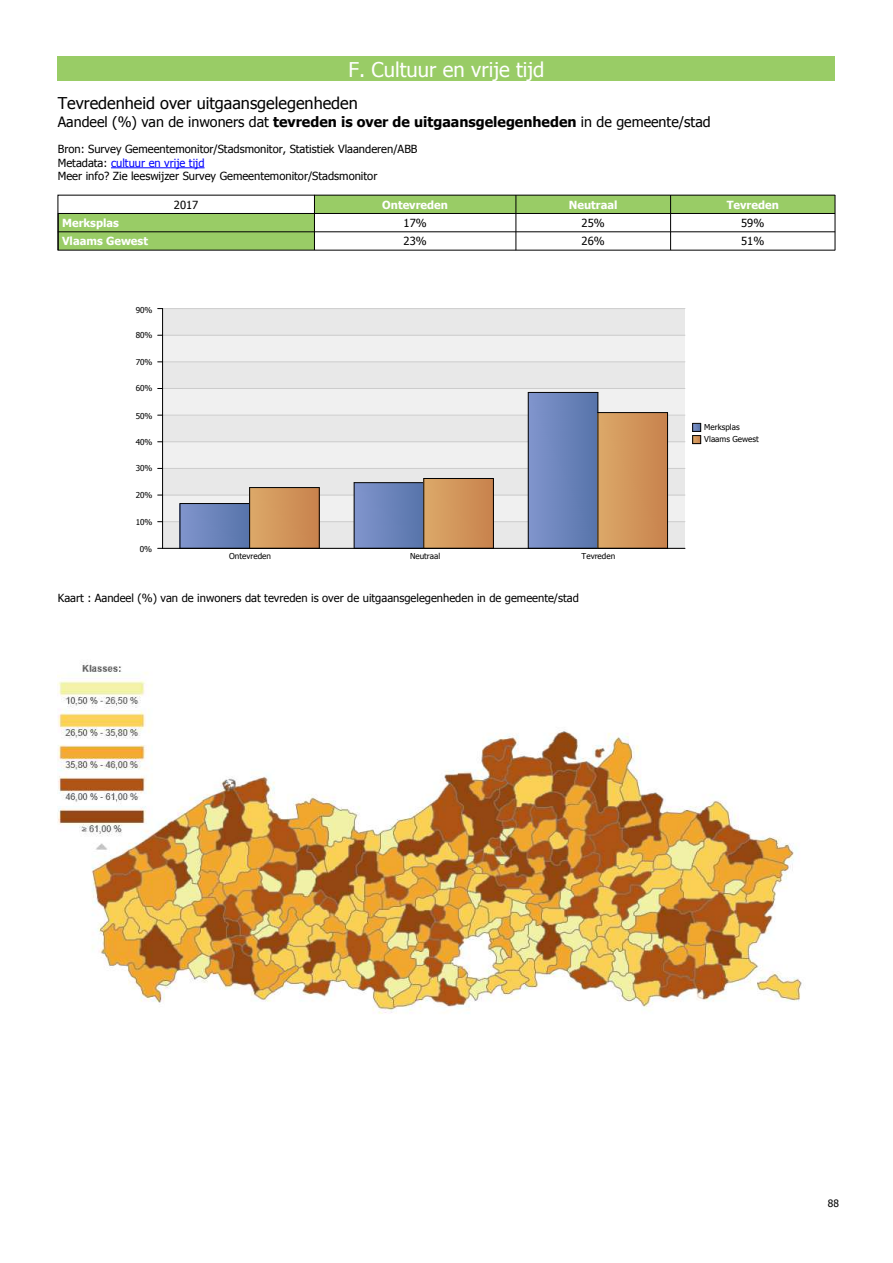
<style>
.page{position:relative;width:893px;height:1263px;background:#fff}
.page>*{position:absolute;margin:0;border:0;box-sizing:border-box;transform-origin:0 0}
.t1{font:20.25px "Tahoma";color:#fff}
.t2{font:16.2px "Tahoma";color:#000}
.t3{font:14.25px "Tahoma";color:#000}
.t4{font:11.1px/13.5px "Tahoma";color:#000}
.t5{font:700 11.1px "Tahoma";color:#fff}
.t6{font:10.2px "Tahoma";color:#000}
.t7{font:8.1px/12.1px "Tahoma";color:#000}
.s1{font-weight:700}
.s2{color:#00f}
</style>
<div class="page">
<div style="left:58px;top:56px;width:777px;height:25px;background:#9c6"></div>
<hr style="left:111px;top:167px;width:94px;height:1px;background:#00f">
<div style="left:315px;top:195px;width:201px;height:18px;background:#9c6"></div>
<div style="left:516px;top:195px;width:154px;height:18px;background:#9c6"></div>
<div style="left:671px;top:195px;width:164px;height:18px;background:#9c6"></div>
<div style="left:58px;top:214px;width:256px;height:18px;background:#9c6"></div>
<div style="left:58px;top:232px;width:256px;height:18px;background:#9c6"></div>
<div style="left:163px;top:309px;width:522px;height:239px;background:#e8e8e8"></div>
<hr style="left:163px;top:521px;width:522px;height:1px;background:#ccc">
<hr style="left:163px;top:495px;width:522px;height:1px;background:#ccc">
<hr style="left:163px;top:468px;width:522px;height:1px;background:#ccc">
<hr style="left:163px;top:441px;width:522px;height:1px;background:#ccc">
<hr style="left:163px;top:415px;width:522px;height:1px;background:#ccc">
<hr style="left:163px;top:388px;width:522px;height:1px;background:#ccc">
<hr style="left:163px;top:362px;width:522px;height:1px;background:#ccc">
<hr style="left:163px;top:335px;width:522px;height:1px;background:#ccc">
<hr style="left:163px;top:308px;width:522px;height:1px;background:#ccc">
<div style="left:180px;top:503px;width:70px;height:45px;background:linear-gradient(to right,#8195cd,#5774aa)"></div>
<hr style="left:180px;top:503px;width:70px;height:1px;background:#000">
<hr style="left:180px;top:503px;width:1px;height:45px;background:#000">
<div style="left:354px;top:483px;width:70px;height:65px;background:linear-gradient(to right,#8195cd,#5774aa)"></div>
<hr style="left:354px;top:482px;width:70px;height:1px;background:#000">
<hr style="left:354px;top:483px;width:1px;height:65px;background:#000">
<div style="left:528px;top:392px;width:70px;height:156px;background:linear-gradient(to right,#8195cd,#5774aa)"></div>
<hr style="left:598px;top:392px;width:1px;height:156px;background:#000">
<hr style="left:528px;top:392px;width:70px;height:1px;background:#000">
<hr style="left:528px;top:392px;width:1px;height:156px;background:#000">
<div style="left:250px;top:488px;width:69px;height:60px;background:linear-gradient(to right,#dca869,#c8824d)"></div>
<hr style="left:319px;top:488px;width:1px;height:60px;background:#000">
<hr style="left:250px;top:487px;width:69px;height:1px;background:#000">
<hr style="left:249px;top:488px;width:1px;height:60px;background:#000">
<div style="left:424px;top:478px;width:69px;height:70px;background:linear-gradient(to right,#dca969,#c8824d)"></div>
<hr style="left:493px;top:478px;width:1px;height:70px;background:#000">
<hr style="left:424px;top:478px;width:69px;height:1px;background:#000">
<hr style="left:423px;top:478px;width:1px;height:70px;background:#000">
<div style="left:598px;top:413px;width:70px;height:135px;background:linear-gradient(to right,#dca969,#c8824d)"></div>
<hr style="left:667px;top:413px;width:1px;height:135px;background:#000">
<hr style="left:598px;top:412px;width:70px;height:1px;background:#000">
<hr style="left:598px;top:413px;width:1px;height:135px;background:#000">
<hr style="left:162px;top:309px;width:1px;height:239px;background:#000">
<hr style="left:163px;top:548px;width:522px;height:1px;background:#000">
<svg style="left:692px;top:423px;width:9px;height:21px"></svg>
<img style="left:58px;top:662px;width:744px;height:352px">
<div style="left:58px;top:195px;width:257px;height:19px;border:1px solid #000"></div>
<hr style="left:315px;top:213px;width:201px;height:1px;background:#000">
<hr style="left:315px;top:195px;width:201px;height:1px;background:#000">
<hr style="left:516px;top:213px;width:155px;height:1px;background:#000">
<hr style="left:516px;top:195px;width:155px;height:1px;background:#000">
<hr style="left:671px;top:213px;width:164px;height:1px;background:#000">
<hr style="left:671px;top:195px;width:164px;height:1px;background:#000">
<hr style="left:58px;top:232px;width:257px;height:1px;background:#000">
<hr style="left:315px;top:232px;width:201px;height:1px;background:#000">
<hr style="left:516px;top:232px;width:155px;height:1px;background:#000">
<hr style="left:671px;top:232px;width:164px;height:1px;background:#000">
<svg style="left:58px;top:214px;width:1px;height:36px"></svg>
<hr style="left:58px;top:250px;width:257px;height:1px;background:#000">
<svg style="left:314px;top:214px;width:1px;height:36px"></svg>
<hr style="left:315px;top:250px;width:201px;height:1px;background:#000">
<svg style="left:516px;top:195px;width:1px;height:55px"></svg>
<hr style="left:516px;top:250px;width:155px;height:1px;background:#000">
<svg style="left:670px;top:196px;width:1px;height:54px"></svg>
<hr style="left:671px;top:250px;width:164px;height:1px;background:#000">
<svg style="left:835px;top:195px;width:1px;height:55px"></svg>
<h1 class="t1" style="left:348px;top:60px;width:198px">F. Cultuur en vrije tijd</h1>
<h2 class="t2" style="left:58px;top:96px;width:302px">Tevredenheid over uitgaansgelegenheden</h2>
<p class="t3" style="left:58px;top:115px;width:654px">Aandeel (%) van de inwoners dat <span class="s1">tevreden is over de uitgaansgelegenheden</span> in de gemeente/stad</p>
<p class="t4" style="left:58px;top:143px;width:361px">Bron: Survey Gemeentemonitor/Stadsmonitor, Statistiek Vlaanderen/ABB<br>Metadata: <span class="s2">cultuur en vrije tijd<br></span>Meer info? Zie leeswijzer Survey Gemeentemonitor/Stadsmonitor</p>
<p class="t4" style="left:174px;top:199px;width:26px">2017</p>
<p class="t5" style="left:382px;top:200px;width:67px">Ontevreden</p>
<p class="t5" style="left:569px;top:200px;width:50px">Neutraal</p>
<p class="t5" style="left:727px;top:200px;width:54px">Tevreden</p>
<p class="t5" style="left:62px;top:218px;width:58px">Merksplas</p>
<p class="t4" style="left:404px;top:217px;width:25px">17%</p>
<p class="t4" style="left:582px;top:217px;width:25px">25%</p>
<p class="t4" style="left:741px;top:217px;width:25px">59%</p>
<p class="t5" style="left:62px;top:236px;width:87px">Vlaams Gewest</p>
<p class="t4" style="left:404px;top:235px;width:25px">23%</p>
<p class="t4" style="left:582px;top:235px;width:25px">26%</p>
<p class="t4" style="left:741px;top:235px;width:25px">51%</p>
<p class="t7" style="left:136px;top:304px;width:18px">90%</p>
<p class="t7" style="left:136px;top:330px;width:18px">80%</p>
<p class="t7" style="left:136px;top:356px;width:18px">70%</p>
<p class="t7" style="left:136px;top:383px;width:18px">60%</p>
<p class="t7" style="left:136px;top:410px;width:18px">50%</p>
<p class="t7" style="left:136px;top:436px;width:18px">40%</p>
<p class="t7" style="left:136px;top:463px;width:18px">30%</p>
<p class="t7" style="left:136px;top:489px;width:18px">20%</p>
<p class="t7" style="left:136px;top:517px;width:18px">10%</p>
<p class="t7" style="left:140px;top:543px;width:14px">0%</p>
<p class="t7" style="left:229px;top:550px;width:43px">Ontevreden</p>
<p class="t7" style="left:410px;top:550px;width:32px">Neutraal</p>
<p class="t7" style="left:582px;top:550px;width:35px">Tevreden</p>
<p class="t4" style="left:58px;top:592px;width:523px">Kaart : Aandeel (%) van de inwoners dat tevreden is over de uitgaansgelegenheden in de gemeente/stad</p>
<p class="t7" style="left:704px;top:421px;width:56px">Merksplas<br>Vlaams Gewest</p>
<p class="t6" style="left:828px;top:1198px;width:13px">88</p>
</div>
